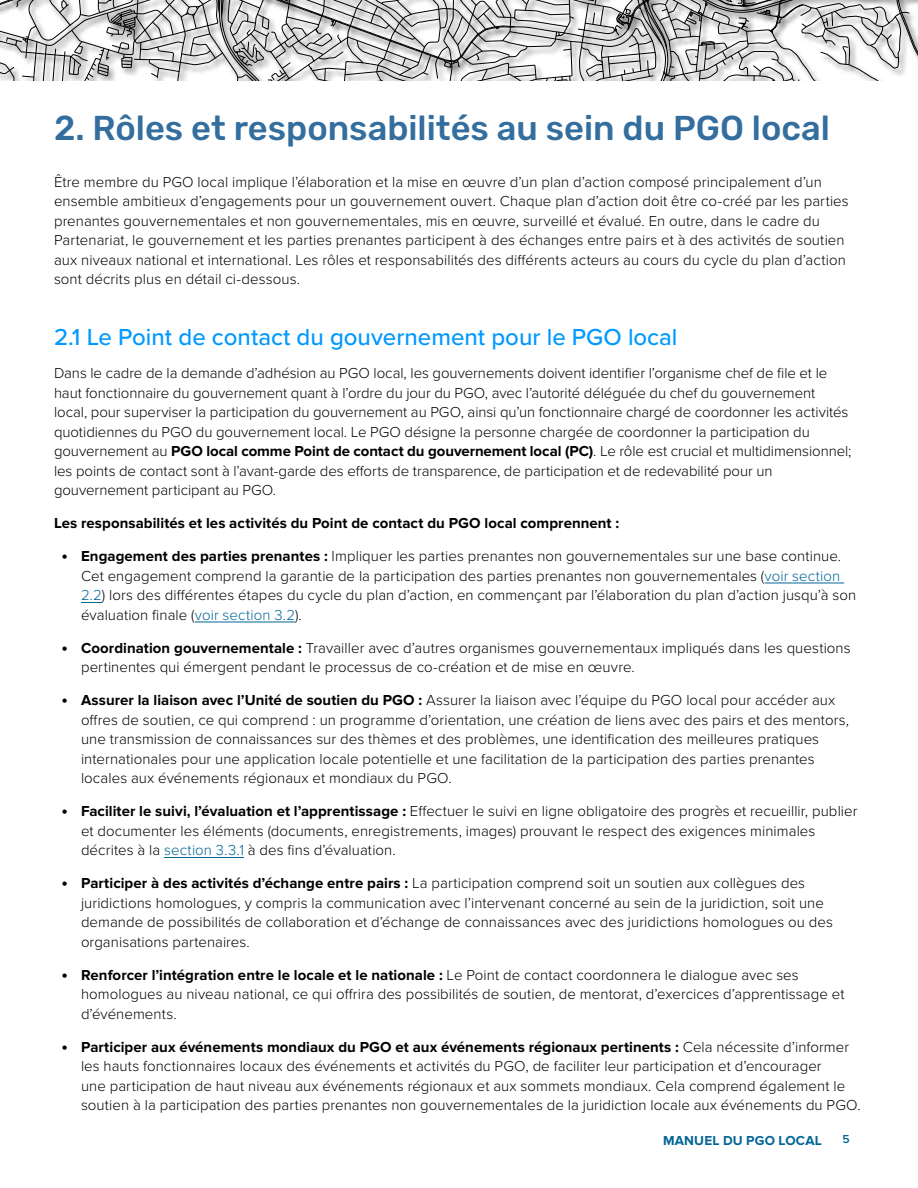
<style>
.page{position:relative;width:918px;height:1188px;background:#fff}
.page>*{position:absolute;margin:0;border:0;box-sizing:border-box;transform-origin:0 0}
.t1{font:500 34.5px "Rubik";color:#336e9e}
.t2{font:500 24px "Proxima Nova";color:#09f}
.t3{font:300 15px/19.5px "Proxima Nova";letter-spacing:.005em;color:#000}
.t4{font:700 15px "Proxima Nova";letter-spacing:.005em;color:#000}
.t5{font:700 13.5px "Proxima Nova";letter-spacing:.015em;color:#046597}
.t6{font:600 12px "Proxima Nova";color:#046597}
.s1{font-weight:700}
.s2{font-weight:700;font-size:18px}
.s3{color:#046598}
</style>
<div class="page">
<hr style="left:765px;top:583px;width:79px;height:1px;background:#046598">
<svg style="left:81px;top:602px;width:21px;height:1px"></svg>
<hr style="left:195px;top:622px;width:100px;height:1px;background:#046598">
<hr style="left:164px;top:857px;width:80px;height:1px;background:#046598">
<svg style="left:0;top:0;width:918px;height:81px"></svg>
<h1 class="t1" style="left:54px;top:108px;width:778px">2. Rôles et responsabilités au sein du PGO local</h1>
<p class="t3" style="left:54px;top:171px;width:796px">Être membre du PGO local implique l’élaboration et la mise en œuvre d’un plan d’action composé principalement d’un ensemble ambitieux d’engagements pour un gouvernement ouvert. Chaque plan d’action doit être co-créé par les parties prenantes gouvernementales et non gouvernementales, mis en œuvre, surveillé et évalué. En outre, dans le cadre du Partenariat, le gouvernement et les parties prenantes participent à des échanges entre pairs et à des activités de soutien aux niveaux national et international. Les rôles et responsabilités des différents acteurs au cours du cycle du plan d’action sont décrits plus en détail ci-dessous.</p>
<h2 class="t2" style="left:54px;top:319px;width:625px">2.1 Le Point de contact du gouvernement pour le PGO local</h2>
<p class="t3" style="left:54px;top:362px;width:799px">Dans le cadre de la demande d’adhésion au PGO local, les gouvernements doivent identifier l’organisme chef de file et le haut fonctionnaire du gouvernement quant à l’ordre du jour du PGO, avec l’autorité déléguée du chef du gouvernement local, pour superviser la participation du gouvernement au PGO, ainsi qu’un fonctionnaire chargé de coordonner les activités quotidiennes du PGO du gouvernement local. Le PGO désigne la personne chargée de coordonner la participation du gouvernement au <span class="s1">PGO local comme Point de contact du gouvernement local (PC)</span>. Le rôle est crucial et multidimensionnel; les points de contact sont à l’avant-garde des efforts de transparence, de participation et de redevabilité pour un gouvernement participant au PGO.</p>
<p class="t4" style="left:54px;top:514px;width:567px">Les responsabilités et les activités du Point de contact du PGO local comprennent :</p>
<p class="t3" style="left:81px;top:545px;width:777px;text-indent:-20px"><span class="s2">•</span> <span class="s1">Engagement des parties prenantes :</span> Impliquer les parties prenantes non gouvernementales sur une base continue.<br>Cet engagement comprend la garantie de la participation des parties prenantes non gouvernementales (<span class="s3">voir section 2.2</span>) lors des différentes étapes du cycle du plan d’action, en commençant par l’élaboration du plan d’action jusqu’à son évaluation finale (<span class="s3">voir section 3.2</span>).</p>
<p class="t3" style="left:81px;top:637px;width:771px;text-indent:-20px"><span class="s2">•</span> <span class="s1">Coordination gouvernementale :</span> Travailler avec d’autres organismes gouvernementaux impliqués dans les questions pertinentes qui émergent pendant le processus de co-création et de mise en œuvre.</p>
<p class="t3" style="left:81px;top:689px;width:770px;text-indent:-20px"><span class="s2">•</span> <span class="s1">Assurer la liaison avec l’Unité de soutien du PGO :</span> Assurer la liaison avec l’équipe du PGO local pour accéder aux offres de soutien, ce qui comprend : un programme d’orientation, une création de liens avec des pairs et des mentors, une transmission de connaissances sur des thèmes et des problèmes, une identification des meilleures pratiques internationales pour une application locale potentielle et une facilitation de la participation des parties prenantes locales aux événements régionaux et mondiaux du PGO.</p>
<p class="t3" style="left:81px;top:800px;width:778px;text-indent:-20px"><span class="s2">•</span> <span class="s1">Faciliter le suivi, l’évaluation et l’apprentissage :</span> Effectuer le suivi en ligne obligatoire des progrès et recueillir, publier et documenter les éléments (documents, enregistrements, images) prouvant le respect des exigences minimales décrites à la <span class="s3">section 3.3.1</span> à des fins d’évaluation.</p>
<p class="t3" style="left:81px;top:872px;width:754px;text-indent:-20px"><span class="s2">•</span> <span class="s1">Participer à des activités d’échange entre pairs :</span> La participation comprend soit un soutien aux collègues des juridictions homologues, y compris la communication avec l’intervenant concerné au sein de la juridiction, soit une demande de possibilités de collaboration et d’échange de connaissances avec des juridictions homologues ou des organisations partenaires.</p>
<p class="t3" style="left:81px;top:964px;width:765px;text-indent:-20px"><span class="s2">•</span> <span class="s1">Renforcer l’intégration entre le locale et le nationale :</span> Le Point de contact coordonnera le dialogue avec ses homologues au niveau national, ce qui offrira des possibilités de soutien, de mentorat, d’exercices d’apprentissage et d’événements.</p>
<p class="t3" style="left:81px;top:1036px;width:781px;text-indent:-20px"><span class="s2">•</span> <span class="s1">Participer aux événements mondiaux du PGO et aux événements régionaux pertinents :</span> Cela nécessite d’informer les hauts fonctionnaires locaux des événements et activités du PGO, de faciliter leur participation et d’encourager<br>une participation de haut niveau aux événements régionaux et aux sommets mondiaux. Cela comprend également le soutien à la participation des parties prenantes non gouvernementales de la juridiction locale aux événements du PGO.</p>
<p class="t5" style="left:663px;top:1132px;width:160px">MANUEL DU PGO LOCAL</p>
<p class="t6" style="left:843px;top:1133px;width:9px">5</p>
</div>
